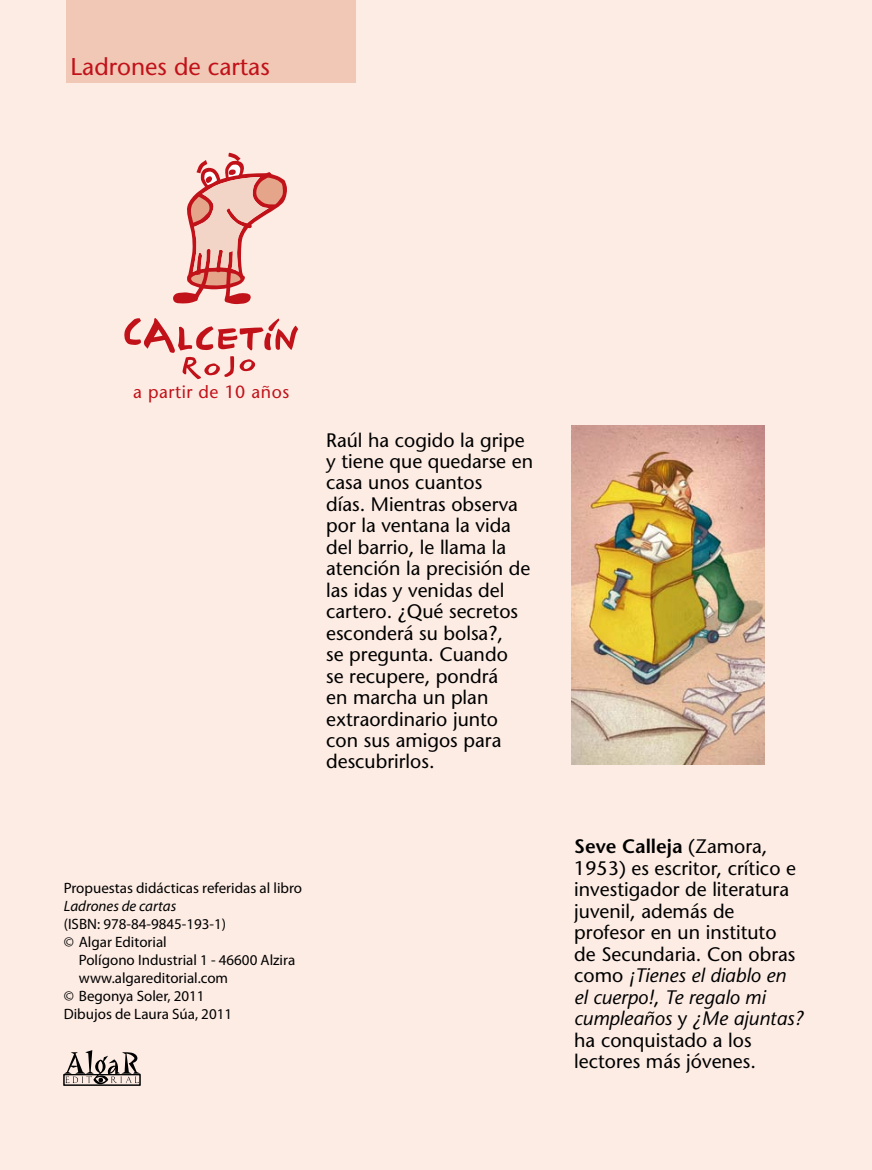
<style>
.page{position:relative;width:872px;height:1170px;background:#fff}
.page>*{position:absolute;margin:0;border:0;box-sizing:border-box;transform-origin:0 0}
.t1{font:24.3px "Stone Sans";color:#c1121a}
.t2{font:19.5px/21.5px "Stone Sans";color:#000}
.t3{font:17.55px "Stone Sans";letter-spacing:.03em;color:#c1121a}
.t4{font:15px/18px "Myriad Pro";color:#000}
.t5{font:italic 15px "Myriad Pro";color:#000}
.s1{font-weight:600}
.s2{font-style:italic}
</style>
<div class="page">
<div style="left:0;top:0;width:872px;height:1169px;background:#fdece4"></div>
<svg style="left:64px;top:1050px;width:77px;height:34px"></svg>
<img style="left:571px;top:425px;width:193px;height:339px">
<div style="left:66px;top:0;width:290px;height:83px;background:#f0c8b5"></div>
<svg style="left:173px;top:153px;width:114px;height:151px"></svg>
<svg style="left:124px;top:318px;width:174px;height:61px"></svg>
<p class="t1" style="left:71px;top:52px;width:201px">Ladrones de cartas</p>
<p class="t3" style="left:133px;top:381px;width:158px">a partir de 10 años</p>
<p class="t2" style="left:326px;top:429px;width:208px">Raúl ha cogido la gripe y tiene que quedarse en casa unos cuantos<br>días. Mientras observa por la ventana la vida del barrio, le llama la atención la precisión de las idas y venidas del cartero. ¿Qué secretos esconderá su bolsa?,<br>se pregunta. Cuando<br>se recupere, pondrá<br>en marcha un plan extraordinario junto con sus amigos para descubrirlos.</p>
<p class="t4" style="left:64px;top:879px;width:240px">Propuestas didácticas referidas al libro</p>
<p class="t5" style="left:64px;top:896px;width:114px">Ladrones de cartas</p>
<p class="t4" style="left:64px;top:915px;width:164px">(ISBN: 978-84-9845-193-1) © Algar Editorial</p>
<p class="t4" style="left:79px;top:951px;width:218px">Polígono Industrial 1 - 46600 Alzira</p>
<p class="t4" style="left:79px;top:969px;width:151px">www.algareditorial.com</p>
<p class="t4" style="left:64px;top:987px;width:142px">© Begonya Soler, 2011</p>
<p class="t4" style="left:64px;top:1005px;width:170px">Dibujos de Laura Súa, 2011</p>
<p class="t2" style="left:574px;top:835px;width:231px"><span class="s1">Seve Calleja</span> (Zamora,<br>1953) es escritor, crítico e investigador de literatura juvenil, además de profesor en un instituto<br>de Secundaria. Con obras como <span class="s2">¡Tienes el diablo en el cuerpo!</span>, <span class="s2">Te regalo mi cumpleaños</span> y <span class="s2">¿Me ajuntas? </span>ha conquistado a los lectores más jóvenes.</p>
</div>
